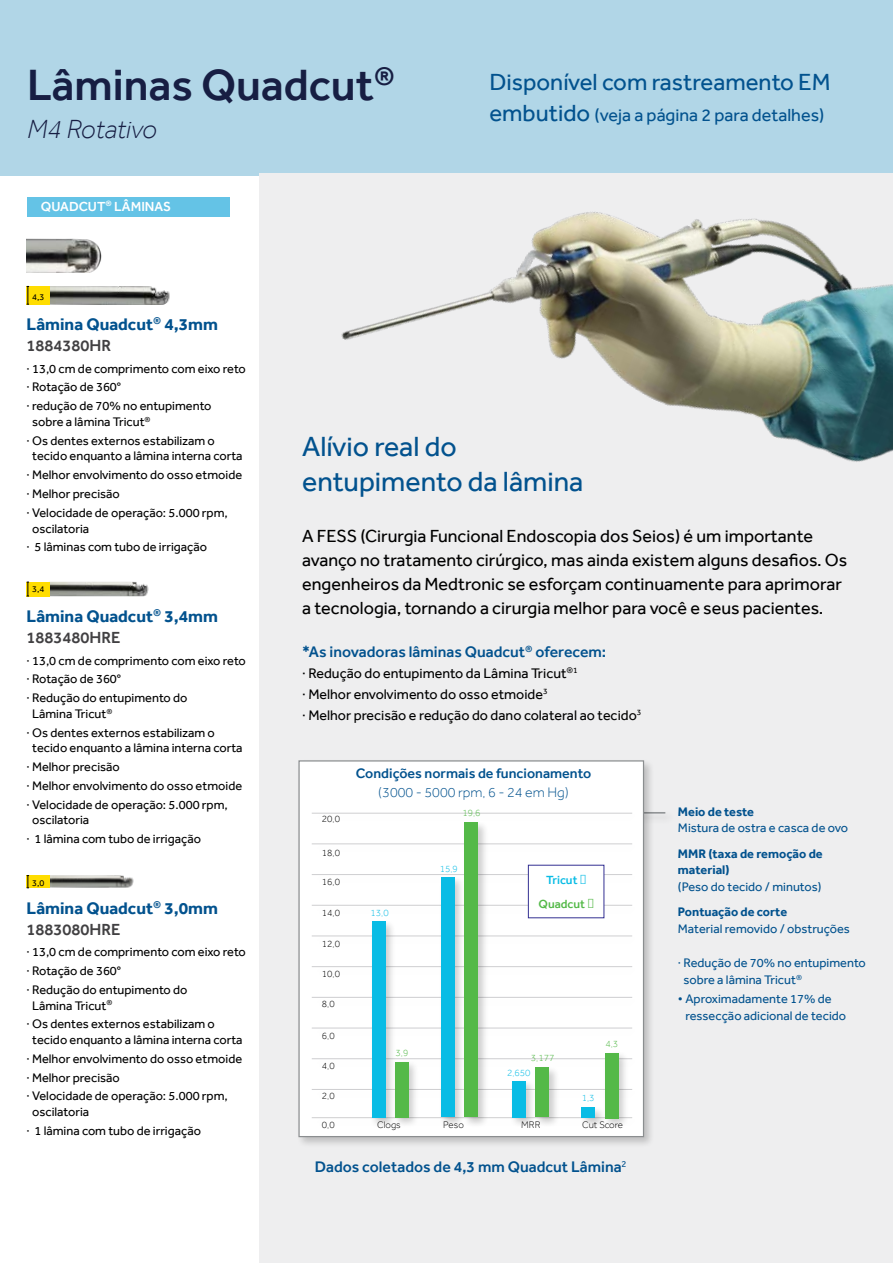
<style>
.page{position:relative;width:893px;height:1263px;background:#fff}
.page>*{position:absolute;margin:0;border:0;box-sizing:border-box;transform-origin:0 0}
.t1{font:500 45px "Effra";color:#171e43}
.t2{font:28.5px/34.5px "Effra";color:#02528e}
.t3{font:italic 300 27px "Effra";letter-spacing:-.01em;color:#171e43}
.t4{font:24px "Effra";color:#02528e}
.t5{font:18px/24px "Effra";color:#000}
.t6{font:18px "Effra";color:#02528e}
.t7{font:700 17.25px "Effra";color:#02528e}
.t8{font:500 16.5px "Effra";color:#414042}
.t9{font:500 15.75px "Effra";color:#02528e}
.t10{font:14.25px/21px "Effra";color:#000}
.t11{font:500 14.25px "Effra";color:#02528e}
.t12{font:300 14.25px "Effra";color:#02528e}
.t13{font:500 13.5px "Effra";color:#fff}
.t14{font:12.75px/18.8px "Effra";color:#000}
.t15{font:12.75px/16.5px "Effra";color:#02528e}
.t16{font:700 12.75px/16.5px "Effra";color:#02528e}
.t17{font:500 12.15px "Effra";color:#54b948}
.t18{font:500 12.15px "Effra";color:#09bce5}
.t19{font:300 9.75px "Effra";color:#000}
.t20{font:300 9.75px "Effra";color:#09bce5}
.t21{font:300 9.75px "Effra";color:#54b948}
.t22{font:9px "Effra";color:#000}
.s1{font-size:24px}
</style>
<div class="page">
<div style="left:0;top:0;width:893px;height:175px;background:#b1d6e7"></div>
<div style="left:260px;top:173px;width:633px;height:1090px;background:#eeeeef"></div>
<img style="left:341px;top:212px;width:552px;height:250px">
<div style="left:627px;top:810px;width:49px;height:15px;background:#eaeaeb"></div>
<hr style="left:628px;top:812px;width:37px;height:1px;background:#8b8e90">
<div style="left:297px;top:758px;width:358px;height:390px;background:#000;opacity:.2"></div>
<div style="left:298px;top:760px;width:346px;height:377px;background:#fff;border:1px solid #8b8e90"></div>
<hr style="left:312px;top:1117px;width:320px;height:1px;background:#ceced0">
<div style="left:311px;top:811px;width:330px;height:13px;background:#000;opacity:.2"></div>
<hr style="left:312px;top:813px;width:320px;height:1px;background:#ceced0">
<hr style="left:312px;top:874px;width:320px;height:1px;background:#ceced0">
<div style="left:311px;top:934px;width:330px;height:13px;background:#000;opacity:.2"></div>
<hr style="left:312px;top:936px;width:320px;height:1px;background:#ceced0">
<hr style="left:312px;top:1058px;width:320px;height:1px;background:#ceced0">
<hr style="left:312px;top:997px;width:320px;height:1px;background:#ceced0">
<div style="left:311px;top:842px;width:330px;height:13px;background:#000;opacity:.2"></div>
<hr style="left:312px;top:844px;width:320px;height:1px;background:#ceced0">
<hr style="left:312px;top:905px;width:320px;height:1px;background:#ceced0">
<hr style="left:312px;top:966px;width:320px;height:1px;background:#ceced0">
<hr style="left:312px;top:1089px;width:320px;height:1px;background:#ceced0">
<div style="left:311px;top:1026px;width:330px;height:13px;background:#000;opacity:.2"></div>
<hr style="left:312px;top:1028px;width:320px;height:1px;background:#ceced0">
<div style="left:528px;top:865px;width:76px;height:53px;background:#fff"></div>
<div style="left:370px;top:919px;width:26px;height:210px;background:#000;opacity:.2"></div>
<div style="left:372px;top:921px;width:13px;height:197px;background:#09bce5"></div>
<div style="left:393px;top:1060px;width:27px;height:68px;background:#000;opacity:.2"></div>
<div style="left:395px;top:1062px;width:13px;height:55px;background:#54b948"></div>
<div style="left:439px;top:875px;width:27px;height:253px;background:#000;opacity:.2"></div>
<div style="left:441px;top:877px;width:13px;height:240px;background:#09bce5"></div>
<div style="left:462px;top:820px;width:27px;height:308px;background:#000;opacity:.2"></div>
<div style="left:464px;top:822px;width:14px;height:295px;background:#54b948"></div>
<div style="left:510px;top:1079px;width:27px;height:49px;background:#000;opacity:.2"></div>
<div style="left:512px;top:1081px;width:13px;height:36px;background:#09bce5"></div>
<div style="left:533px;top:1065px;width:27px;height:63px;background:#000;opacity:.2"></div>
<div style="left:535px;top:1067px;width:14px;height:50px;background:#54b948"></div>
<div style="left:580px;top:1105px;width:26px;height:24px;background:#000;opacity:.2"></div>
<div style="left:582px;top:1107px;width:13px;height:11px;background:#09bce5"></div>
<div style="left:603px;top:1051px;width:26px;height:78px;background:#000;opacity:.2"></div>
<div style="left:605px;top:1053px;width:13px;height:65px;background:#54b948"></div>
<div style="left:27px;top:197px;width:203px;height:19px;background:#64c3e6"></div>
<img style="left:50px;top:286px;width:120px;height:18px">
<div style="left:27px;top:286px;width:23px;height:18px;background:#fd0"></div>
<svg style="left:27px;top:286px;width:2px;height:19px"></svg>
<img style="left:50px;top:582px;width:99px;height:14px">
<div style="left:27px;top:582px;width:23px;height:14px;background:#fd0"></div>
<svg style="left:27px;top:582px;width:2px;height:15px"></svg>
<img style="left:50px;top:875px;width:84px;height:13px">
<div style="left:27px;top:875px;width:23px;height:13px;background:#fd0"></div>
<svg style="left:27px;top:875px;width:2px;height:13px"></svg>
<img style="left:27px;top:239px;width:75px;height:34px">
<h1 class="t1" style="left:27px;top:59px;width:369px">Lâminas Quadcut<sup>®</sup></h1>
<h3 class="t3" style="left:27px;top:114px;width:131px">M4 Rotativo</h3>
<p class="t13" style="left:41px;top:198px;width:132px">QUADCUT<sup>®</sup> LÂMINAS</p>
<h3 class="t4" style="left:489px;top:68px;width:343px">Disponível com rastreamento EM</h3>
<h3 class="t6" style="left:489px;top:105px;width:337px"><span class="s1">embutido</span> (veja a página 2 para detalhes)</h3>
<p class="t22" style="left:32px;top:291px;width:14px">4,3</p>
<h3 class="t7" style="left:27px;top:314px;width:193px">Lâmina Quadcut<sup>®</sup> 4,3mm</h3>
<p class="t8" style="left:27px;top:336px;width:86px">1884380HR</p>
<p class="t14" style="left:27px;top:359px;width:221px">· 13,0 cm de comprimento com eixo reto · Rotação de 360°<br>· redução de 70% no entupimento</p>
<p class="t14" style="left:27px;top:412px;width:190px;text-indent:6px">sobre a lâmina Tricut<sup>®<br></sup>· Os dentes externos estabilizam o</p>
<p class="t14" style="left:27px;top:447px;width:217px;text-indent:6px">tecido enquanto a lâmina interna corta · Melhor envolvimento do osso etmoide · Melhor precisão<br>· Velocidade de operação: 5.000 rpm,</p>
<p class="t14" style="left:27px;top:519px;width:182px;text-indent:6px">oscilatoria<br>· 5 lâminas com tubo de irrigação</p>
<p class="t22" style="left:32px;top:584px;width:14px">3,4</p>
<h3 class="t7" style="left:27px;top:605px;width:193px">Lâmina Quadcut<sup>®</sup> 3,4mm</h3>
<p class="t8" style="left:27px;top:627px;width:95px">1883480HRE</p>
<p class="t14" style="left:27px;top:651px;width:221px">· 13,0 cm de comprimento com eixo reto · Rotação de 360°<br>· Redução do entupimento do</p>
<p class="t14" style="left:27px;top:704px;width:190px;text-indent:6px">Lâmina Tricut<sup>®<br></sup>· Os dentes externos estabilizam o</p>
<p class="t14" style="left:27px;top:738px;width:217px;text-indent:6px">tecido enquanto a lâmina interna corta · Melhor precisão<br>· Melhor envolvimento do osso etmoide · Velocidade de operação: 5.000 rpm,</p>
<p class="t14" style="left:27px;top:810px;width:176px;text-indent:6px">oscilatoria<br>· 1 lâmina com tubo de irrigação</p>
<p class="t22" style="left:32px;top:877px;width:14px">3,0</p>
<h3 class="t7" style="left:27px;top:897px;width:193px">Lâmina Quadcut<sup>®</sup> 3,0mm</h3>
<p class="t8" style="left:27px;top:919px;width:95px">1883080HRE</p>
<p class="t14" style="left:27px;top:942px;width:221px">· 13,0 cm de comprimento com eixo reto · Rotação de 360°<br>· Redução do entupimento do</p>
<p class="t14" style="left:27px;top:996px;width:190px;text-indent:6px">Lâmina Tricut<sup>®<br></sup>· Os dentes externos estabilizam o</p>
<p class="t14" style="left:27px;top:1030px;width:217px;text-indent:6px">tecido enquanto a lâmina interna corta · Melhor envolvimento do osso etmoide · Melhor precisão<br>· Velocidade de operação: 5.000 rpm,</p>
<p class="t14" style="left:27px;top:1102px;width:176px;text-indent:6px">oscilatoria<br>· 1 lâmina com tubo de irrigação</p>
<h2 class="t2" style="left:302px;top:429px;width:283px">Alívio real do entupimento da lâmina</h2>
<p class="t5" style="left:302px;top:523px;width:547px">A FESS (Cirurgia Funcional Endoscopia dos Seios) é um importante avanço no tratamento cirúrgico, mas ainda existem alguns desafios. Os engenheiros da Medtronic se esforçam continuamente para aprimorar a tecnologia, tornando a cirurgia melhor para você e seus pacientes.</p>
<p class="t9" style="left:302px;top:642px;width:306px">*As inovadoras lâminas Quadcut<sup>®</sup> oferecem:</p>
<p class="t10" style="left:302px;top:663px;width:341px">· Redução do entupimento da Lâmina Tricut<sup>®1<br></sup>· Melhor envolvimento do osso etmoide<sup>3<br></sup>· Melhor precisão e redução do dano colateral ao tecido<sup>3</sup></p>
<p class="t19" style="left:322px;top:813px;width:20px">20,0</p>
<p class="t19" style="left:322px;top:847px;width:20px">18,0</p>
<p class="t19" style="left:322px;top:876px;width:20px">16,0</p>
<p class="t19" style="left:322px;top:907px;width:20px">14,0</p>
<p class="t19" style="left:322px;top:938px;width:20px">12,0</p>
<p class="t19" style="left:322px;top:968px;width:20px">10,0</p>
<p class="t19" style="left:322px;top:999px;width:14px">8,0</p>
<p class="t19" style="left:322px;top:1030px;width:14px">6,0</p>
<p class="t19" style="left:322px;top:1061px;width:14px">4,0</p>
<p class="t19" style="left:322px;top:1090px;width:14px">2,0</p>
<p class="t11" style="left:356px;top:764px;width:237px">Condições normais de funcionamento</p>
<p class="t12" style="left:378px;top:784px;width:192px">(3000 - 5000 rpm, 6 - 24 em Hg)</p>
<p class="t21" style="left:462px;top:807px;width:20px">19,6</p>
<p class="t20" style="left:371px;top:907px;width:20px">13,0</p>
<p class="t20" style="left:440px;top:863px;width:20px">15,9</p>
<p class="t18" style="left:546px;top:873px;width:33px">Tricut</p>
<p class="t17" style="left:539px;top:897px;width:48px">Quadcut</p>
<p class="t21" style="left:396px;top:1047px;width:14px">3,9</p>
<p class="t21" style="left:531px;top:1052px;width:25px">3,177</p>
<p class="t20" style="left:507px;top:1067px;width:25px">2,650</p>
<p class="t21" style="left:605px;top:1038px;width:14px">4,3</p>
<p class="t20" style="left:582px;top:1092px;width:14px">1,3</p>
<p class="t19" style="left:322px;top:1119px;width:14px">0,0</p>
<p class="t19" style="left:377px;top:1119px;width:25px">Clogs</p>
<p class="t19" style="left:443px;top:1119px;width:22px">Peso</p>
<p class="t19" style="left:521px;top:1119px;width:21px">MRR</p>
<p class="t19" style="left:582px;top:1119px;width:42px">Cut Score</p>
<p class="t9" style="left:315px;top:1158px;width:313px">Dados coletados de 4,3 mm Quadcut Lâmina<sup>2</sup></p>
<p class="t16" style="left:678px;top:803px;width:78px">Meio de teste</p>
<p class="t15" style="left:678px;top:820px;width:172px">Mistura de ostra e casca de ovo</p>
<p class="t16" style="left:678px;top:845px;width:146px">MMR (taxa de remoção de material)</p>
<p class="t15" style="left:678px;top:878px;width:145px">(Peso do tecido / minutos)</p>
<p class="t16" style="left:678px;top:904px;width:111px">Pontuação de corte</p>
<p class="t15" style="left:678px;top:920px;width:173px">Material removido / obstruções</p>
<p class="t15" style="left:683px;top:955px;width:184px;text-indent:-6px">· Redução de 70% no entupimento sobre a lâmina Tricut<sup>®</sup></p>
<p class="t15" style="left:685px;top:991px;width:162px;text-indent:-7px">• Aproximadamente 17% de ressecção adicional de tecido</p>
</div>
